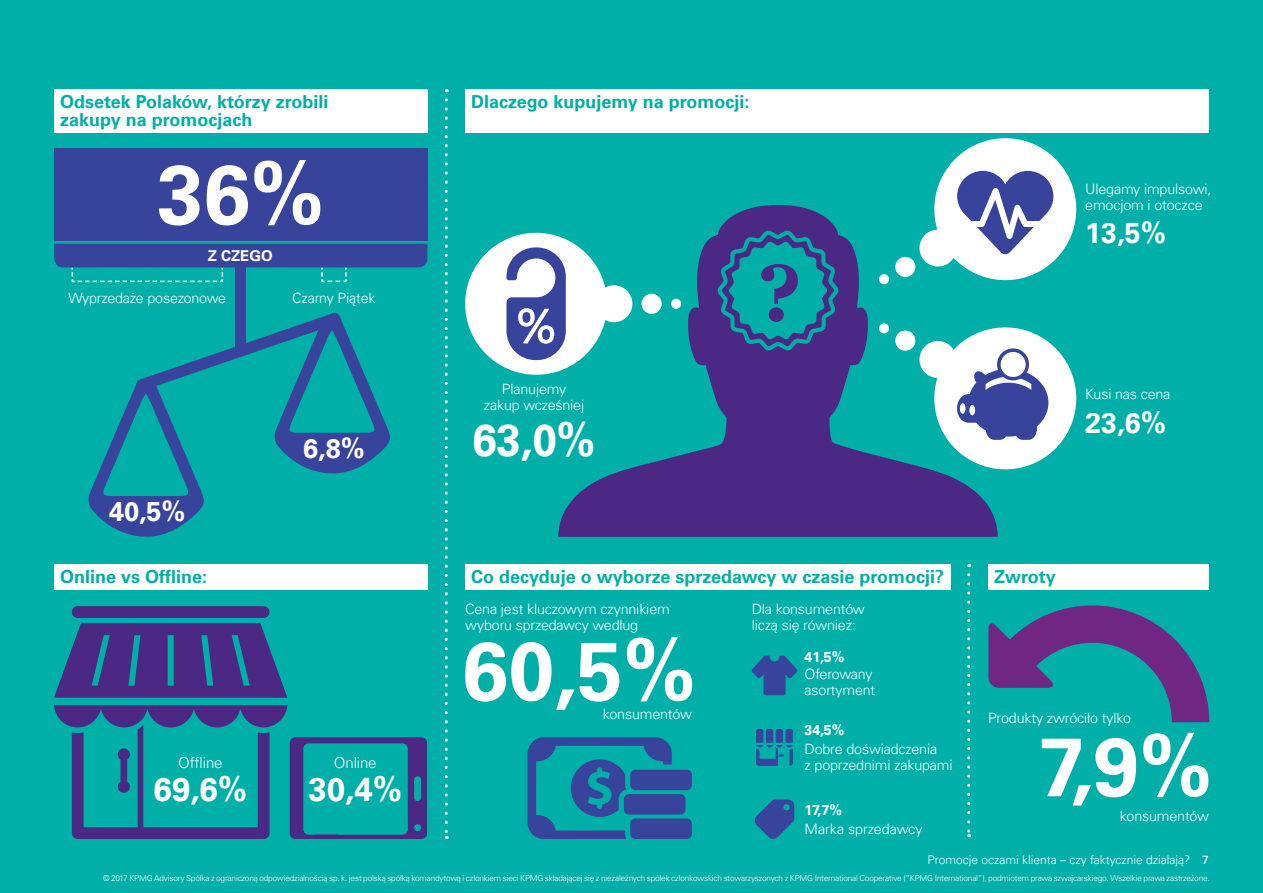
<style>
.page{position:relative;width:1263px;height:893px;background:#00afa8}
.page>*{position:absolute;margin:0;border:0;box-sizing:border-box;transform-origin:0 0}
.t1{font:700 83.55px "Universfor KPMG";color:#fff}
.t2{font:700 82.5px "Universfor KPMG";color:#fff}
.t3{font:700 80.1px "Vani";color:#4b2884}
.t4{font:700 45px "Universfor KPMG";color:#fff}
.t5{font:700 33px "Universfor KPMG";color:#fff}
.t6{font:700 28.5px "Universfor KPMG";color:#fff}
.t7{font:700 27px "Universfor KPMG";color:#fff}
.t8{font:700 18px/18px "Universfor KPMG";color:#00afa8}
.t9{font:300 15px "Universfor KPMG";letter-spacing:-.01em;color:#fff}
.t10{font:700 15px "Universfor KPMG";color:#fff}
.t11{font:300 14.25px/16.4px "Universfor KPMG";letter-spacing:-.01em;color:#fff}
.t12{font:700 14.25px "Universfor KPMG";color:#fff}
.t13{font:300 12px "Universfor KPMG";color:#fff}
.t14{font:300 8.25px "Universfor KPMG";letter-spacing:-.02em;color:#fff}
.s1{font-weight:400}
</style>
<div class="page">
<div style="left:235px;top:261px;width:11px;height:90px;background:#38449c"></div>
<div style="left:54px;top:89px;width:373px;height:43px;background:#fff"></div>
<div style="left:465px;top:89px;width:744px;height:43px;background:#fff"></div>
<div style="left:54px;top:564px;width:373px;height:25px;background:#fff"></div>
<div style="left:465px;top:564px;width:485px;height:25px;background:#fff"></div>
<div style="left:988px;top:564px;width:221px;height:25px;background:#fff"></div>
<svg style="left:88px;top:313px;width:302px;height:224px"></svg>
<div style="left:54px;top:148px;width:373px;height:92px;background:#38449c"></div>
<svg style="left:54px;top:244px;width:373px;height:39px"></svg>
<svg style="left:445px;top:100px;width:3px;height:739px"></svg>
<svg style="left:967px;top:575px;width:3px;height:262px"></svg>
<svg style="left:54px;top:623px;width:233px;height:75px"></svg>
<div style="left:72px;top:606px;width:198px;height:12px;background:#4b2884;border-radius:6px"></div>
<svg style="left:54px;top:705px;width:373px;height:134px"></svg>
<svg style="left:558px;top:205px;width:440px;height:332px;fill:#4b2884"></svg>
<svg style="left:717px;top:230px;width:122px;height:121px"></svg>
<div style="left:630px;top:818px;width:62px;height:21px;background:#38449c;border-radius:5px"></div>
<div style="left:624px;top:794px;width:61px;height:20px;background:#38449c;border-radius:5px"></div>
<div style="left:630px;top:770px;width:62px;height:20px;background:#38449c;border-radius:5px"></div>
<svg style="left:527px;top:737px;width:145px;height:102px"></svg>
<svg style="left:754px;top:799px;width:40px;height:40px"></svg>
<svg style="left:751px;top:656px;width:46px;height:39px"></svg>
<svg style="left:756px;top:729px;width:37px;height:37px"></svg>
<svg style="left:988px;top:605px;width:221px;height:117px"></svg>
<div style="left:465px;top:233px;width:142px;height:142px;background:#fff;border-radius:50%"></div>
<svg style="left:506px;top:247px;width:60px;height:113px"></svg>
<div style="left:595px;top:285px;width:37px;height:37px;background:#fff;border-radius:50%"></div>
<div style="left:641px;top:294px;width:21px;height:20px;background:#fff;border-radius:50%"></div>
<div style="left:671px;top:299px;width:10px;height:10px;background:#fff;border-radius:50%"></div>
<svg style="left:878px;top:132px;width:208px;height:158px"></svg>
<svg style="left:878px;top:317px;width:199px;height:162px"></svg>
<p class="t8" style="left:60px;top:93px;width:270px">Odsetek Polaków, którzy zrobili zakupy na promocjach</p>
<p class="t8" style="left:471px;top:93px;width:280px">Dlaczego kupujemy na promocji:</p>
<h1 class="t1" style="left:157px;top:145px;width:169px">36%</h1>
<p class="t10" style="left:208px;top:247px;width:66px">Z CZEGO</p>
<p class="t11" style="left:69px;top:290px;width:159px">Wyprzedaże posezonowe</p>
<p class="t11" style="left:292px;top:290px;width:85px">Czarny Piątek</p>
<h3 class="t7" style="left:109px;top:496px;width:78px">40,5%</h3>
<h3 class="t7" style="left:303px;top:432px;width:63px">6,8%</h3>
<p class="t11" style="left:484px;top:381px;width:102px;text-align:center">Planujemy zakup wcześniej</p>
<h3 class="t4" style="left:473px;top:413px;width:124px">63,0%</h3>
<h3 class="t3" style="left:758px;top:246px;width:45px">?</h3>
<p class="t8" style="left:60px;top:568px;width:149px">Online vs Offline:</p>
<p class="t8" style="left:471px;top:568px;width:474px">Co decyduje o wyborze sprzedawcy w czasie promocji?</p>
<p class="t8" style="left:994px;top:568px;width:63px">Zwroty</p>
<p class="t11" style="left:465px;top:601px;width:206px">Cena jest kluczowym czynnikiem wyboru sprzedawcy według</p>
<p class="t11" style="left:752px;top:601px;width:115px">Dla konsumentów liczą się również:</p>
<p class="t11" style="left:1085px;top:180px;width:128px">Ulegamy impulsowi, emocjom i otoczce</p>
<h3 class="t6" style="left:1085px;top:216px;width:82px">13,5%</h3>
<p class="t11" style="left:1085px;top:386px;width:87px">Kusi nas cena</p>
<h3 class="t6" style="left:1085px;top:405px;width:82px">23,6%</h3>
<p class="t9" style="left:178px;top:754px;width:46px">Offline</p>
<p class="t9" style="left:334px;top:754px;width:44px">Online</p>
<h3 class="t5" style="left:154px;top:770px;width:95px">69,6%</h3>
<h3 class="t5" style="left:308px;top:770px;width:95px">30,4%</h3>
<h2 class="t2" style="left:462px;top:622px;width:235px">60,5%</h2>
<p class="t11" style="left:603px;top:705px;width:91px">konsumentów</p>
<p class="t12" style="left:805px;top:649px;width:41px">41,5%</p>
<p class="t11" style="left:805px;top:665px;width:72px">Oferowany asortyment</p>
<p class="t12" style="left:805px;top:722px;width:41px">34,5%</p>
<p class="t11" style="left:805px;top:740px;width:149px">Dobre doświadczenia<br>z poprzednimi zakupami</p>
<p class="t12" style="left:805px;top:802px;width:39px">17,7%</p>
<p class="t11" style="left:805px;top:820px;width:119px">Marka sprzedawcy</p>
<p class="t11" style="left:988px;top:710px;width:144px">Produkty zwróciło tylko</p>
<h2 class="t2" style="left:1039px;top:718px;width:175px">7,9%</h2>
<p class="t11" style="left:1120px;top:808px;width:91px">konsumentów</p>
<p class="t13" style="left:928px;top:852px;width:283px">Promocje oczami klienta – czy faktycznie działają? <span class="s1">7</span></p>
<p class="t14" style="left:103px;top:873px;width:1108px">© 2017 KPMG Advisory Spółka z ograniczoną odpowiedzialnością sp. k. jest polską spółką komandytową i członkiem sieci KPMG składającej się z niezależnych spółek członkowskich stowarzyszonych z KPMG International Cooperative (“KPMG International”), podmiotem prawa szwajcarskiego. Wszelkie prawa zastrzeżone.</p>
</div>
